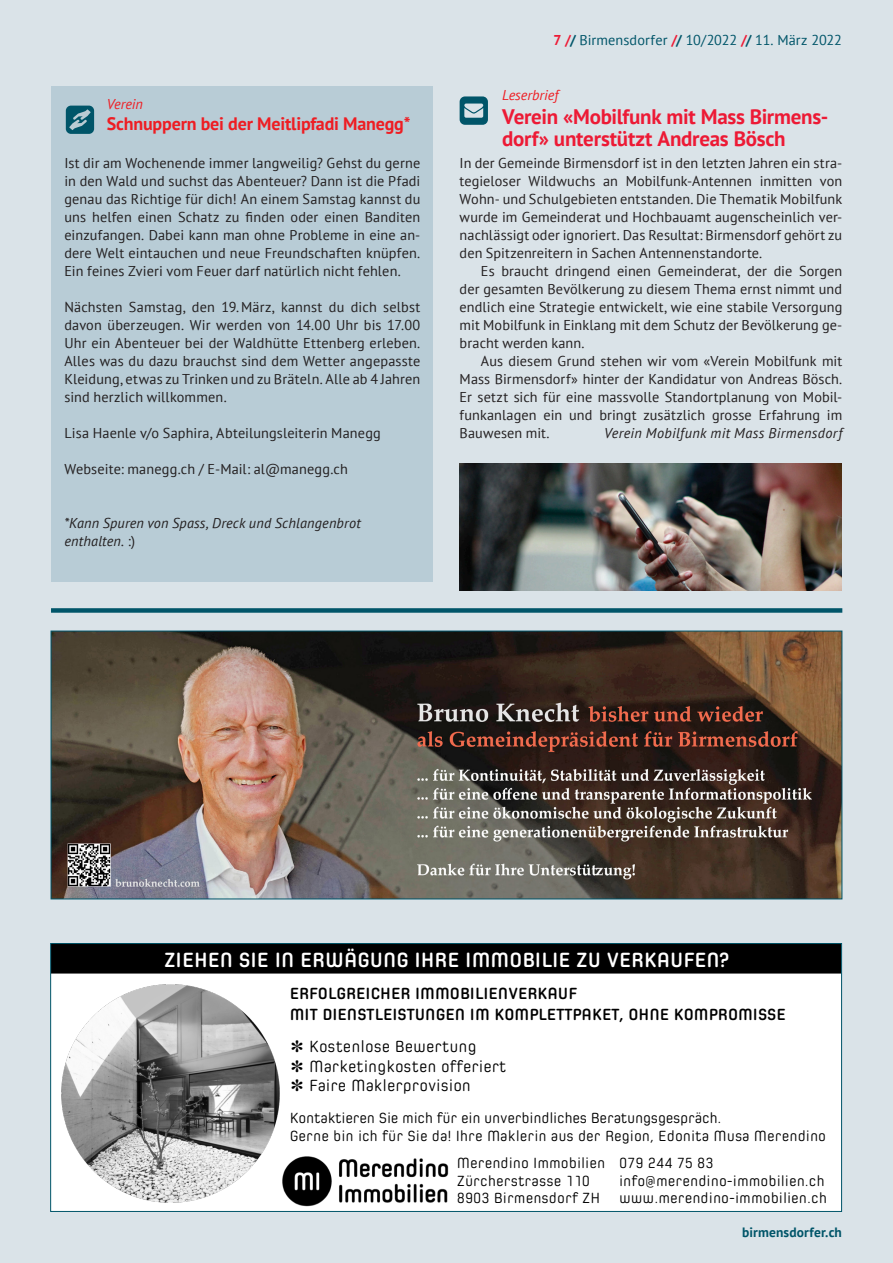
<style>
.page{position:relative;width:893px;height:1263px;background:#dae3e8}
.page>*{position:absolute;margin:0;border:0;box-sizing:border-box;transform-origin:0 0}
.t1{font:700 21px/22.5px "PT Sans";letter-spacing:-.015em;color:#ed1a35}
.t2{font:700 21px "Spoon";color:#fff}
.t3{font:700 18px "PT Sans";letter-spacing:-.01em;color:#ee1d23}
.t4{font:700 16.5px/21.1px "Spoon";color:#000}
.t5{font:16.5px/19.4px "Spoon";color:#000}
.t6{font:15px/18px "Spoon";color:#000}
.t7{font:14.25px/18px "PT Sans";letter-spacing:.01em;color:#231f20;text-align:justify}
.t8{font:italic 14.25px/18px "PT Sans";letter-spacing:.015em;color:#231f20}
.t9{font:14.25px "PT Sans";letter-spacing:.005em;color:#005569}
.t10{font:italic 14.25px "PT Sans";color:#ee1d23}
.t11{font:700 13.5px "PT Sans";letter-spacing:.01em;color:#005569}
.s1{font-style:normal}
.s2{font-weight:700;color:#ed1a35}
.s3{font-weight:700}
</style>
<div class="page">
<div style="left:52px;top:86px;width:381px;height:496px;background:#b8ccd6"></div>
<div style="left:66px;top:106px;width:28px;height:28px;background:#005569;border-radius:5px"></div>
<svg style="left:69px;top:109px;width:22px;height:21px"></svg>
<img style="left:53px;top:633px;width:787px;height:264px">
<div style="left:51px;top:943px;width:790px;height:268px;background:#fff"></div>
<div style="left:52px;top:945px;width:788px;height:29px;background:#000"></div>
<img style="left:62px;top:985px;width:217px;height:217px">
<img style="left:282px;top:1156px;width:167px;height:51px">
<div style="left:51px;top:608px;width:791px;height:5px;background:#005569"></div>
<svg style="left:460px;top:96px;width:28px;height:29px"></svg>
<img style="left:460px;top:464px;width:382px;height:126px">
<p class="t10" style="left:107px;top:95px;width:38px">Verein</p>
<p class="t3" style="left:107px;top:112px;width:305px">Schnuppern bei der Meitlipfadi Manegg*</p>
<p class="t7" style="left:64px;top:153px;width:358px">Ist dir am Wochenende immer langweilig? Gehst du gerne in den Wald und suchst das Abenteuer? Dann ist die Pfadi genau das Richtige für dich! An einem Samstag kannst du uns helfen einen Schatz zu finden oder einen Banditen einzufangen. Dabei kann man ohne Probleme in eine an&shy;dere Welt eintauchen und neue Freundschaften knüpfen.<br>Ein feines Zvieri vom Feuer darf natürlich nicht fehlen.</p>
<p class="t7" style="left:64px;top:297px;width:358px">Nächsten Samstag, den 19.März, kannst du dich selbst davon überzeugen. Wir werden von 14.00 Uhr bis 17.00<br>Uhr ein Abenteuer bei der Waldhütte Ettenberg erleben.<br>Alles was du dazu brauchst sind dem Wetter angepasste Kleidung, etwas zu Trinken und zu Bräteln. Alle ab 4 Jahren sind herzlich willkommen.</p>
<p class="t7" style="left:64px;top:423px;width:318px">Lisa Haenle v/o Saphira, Abteilungsleiterin Manegg</p>
<p class="t7" style="left:64px;top:459px;width:285px">Webseite: manegg.ch / E-Mail: al@manegg.ch</p>
<p class="t8" style="left:64px;top:513px;width:298px">*Kann Spuren von Spass, Dreck und Schlangenbrot enthalten. <span class="s1">:)</span></p>
<p class="t9" style="left:553px;top:31px;width:290px"><span class="s2">7 /</span><span class="s3">/</span> Birmensdorfer <span class="s2">/</span><span class="s3">/</span> 10/2022 <span class="s2">/</span><span class="s3">/</span> 11. März 2022</p>
<p class="t10" style="left:502px;top:85px;width:58px">Leserbrief</p>
<h1 class="t1" style="left:502px;top:104px;width:328px">Verein «Mobilfunk mit Mass Birmens&shy;dorf» unterstützt Andreas Bösch</h1>
<p class="t7" style="left:460px;top:153px;width:384px">In der Gemeinde Birmensdorf ist in den letzten Jahren ein stra&shy;tegieloser Wildwuchs an Mobilfunk-Antennen inmitten von Wohn- und Schulgebieten entstanden. Die Thematik Mobilfunk wurde im Gemeinderat und Hochbauamt augenscheinlich ver&shy;nachlässigt oder ignoriert. Das Resultat: Birmensdorf gehört zu den Spitzenreitern in Sachen Antennenstandorte.</p>
<p class="t7" style="left:460px;top:261px;width:384px;text-indent:21px">Es braucht dringend einen Gemeinderat, der die Sorgen der gesamten Bevölkerung zu diesem Thema ernst nimmt und endlich eine Strategie entwickelt, wie eine stabile Versorgung mit Mobilfunk in Einklang mit dem Schutz der Bevölkerung ge&shy;bracht werden kann.</p>
<p class="t7" style="left:460px;top:351px;width:384px;text-indent:21px">Aus diesem Grund stehen wir vom «Verein Mobilfunk mit Mass Birmensdorf» hinter der Kandidatur von Andreas Bösch.<br>Er setzt sich für eine massvolle Standortplanung von Mobil&shy;funkanlagen ein und bringt zusätzlich grosse Erfahrung im Bauwesen mit.</p>
<p class="t8" style="left:604px;top:423px;width:240px">Verein Mobilfunk mit Mass Birmensdorf</p>
<h1 class="t2" style="left:164px;top:947px;width:566px">ZIEHEN SIE IN ERWÄGUNG IHRE IMMOBILIE ZU VERKAUFEN?</h1>
<p class="t4" style="left:290px;top:983px;width:497px">ERFOLGREICHER IMMOBILIENVERKAUF<br>MIT DIENSTLEISTUNGEN IM KOMPLETTPAKET, OHNE KOMPROMISSE</p>
<p class="t5" style="left:290px;top:1037px;width:218px">✽ Kostenlose Bewertung<br>✽ Marketingkosten offeriert ✽ Faire Maklerprovision</p>
<p class="t6" style="left:290px;top:1108px;width:538px">Kontaktieren Sie mich für ein unverbindliches Beratungsgespräch.<br>Gerne bin ich für Sie da! Ihre Maklerin aus der Region, Edonita Musa Merendino</p>
<p class="t6" style="left:457px;top:1154px;width:258px">Merendino Immobilien 079 244 75 83<br>Zürcherstrasse 110</p>
<p class="t6" style="left:619px;top:1172px;width:207px">info@merendino-immobilien.ch</p>
<p class="t6" style="left:457px;top:1189px;width:145px">8903 Birmensdorf ZH</p>
<p class="t6" style="left:619px;top:1189px;width:210px">www.merendino-immobilien.ch</p>
<p class="t11" style="left:742px;top:1224px;width:101px">birmensdorfer.ch</p>
</div>
